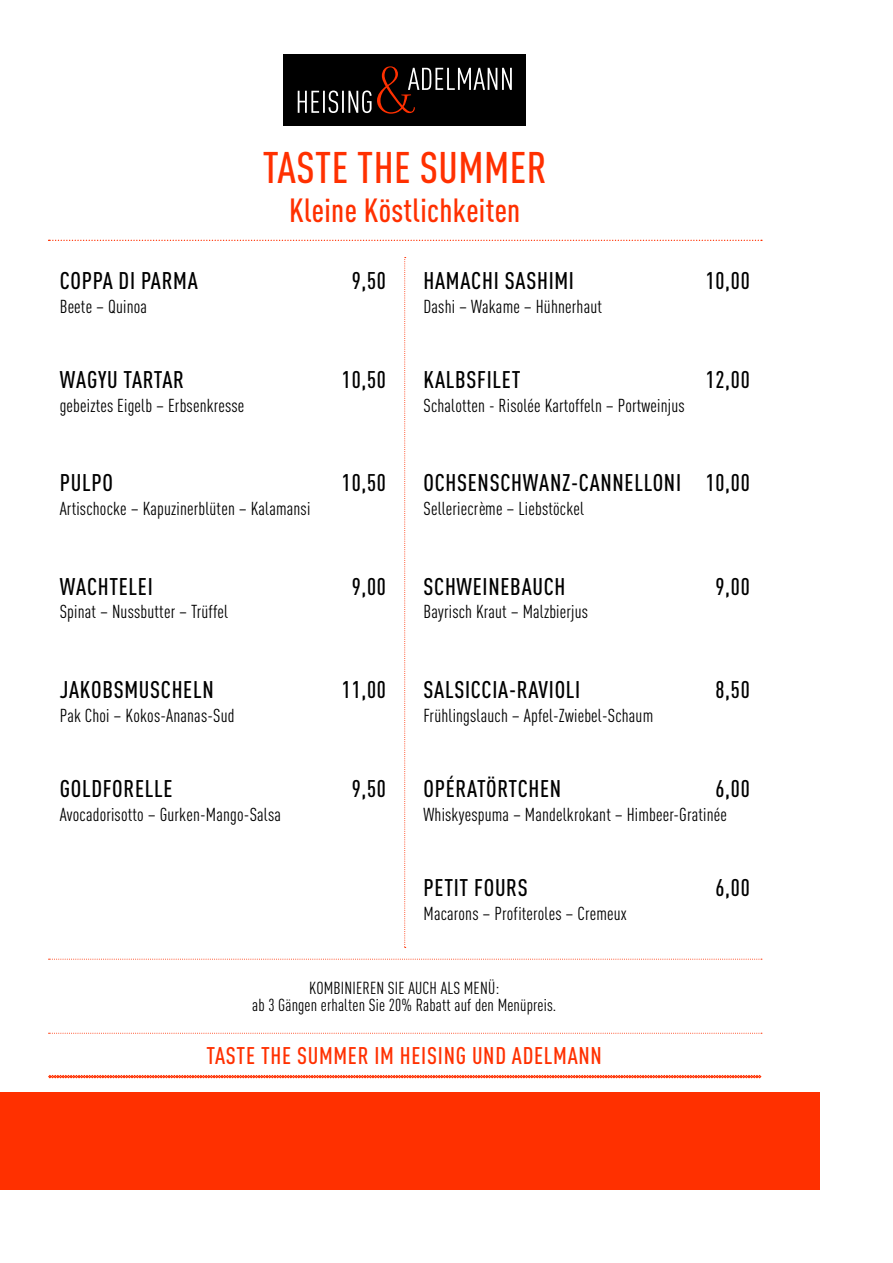
<style>
.page{position:relative;width:893px;height:1263px;background:#fff}
.page>*{position:absolute;margin:0;border:0;box-sizing:border-box;transform-origin:0 0}
.t1{font:500 43.65px "DIN Cond";letter-spacing:.01em;color:#ff3000}
.t2{font:500 33px "DIN Cond";letter-spacing:.01em;color:#ff3000}
.t3{font:500 23.85px "DIN Cond";letter-spacing:.03em;color:#000}
.t4{font:500 23.85px "DIN Cond";letter-spacing:.03em;color:#ff3000}
.t5{font:18.45px "DIN Cond";letter-spacing:.01em;color:#000}
.t6{font:17.25px/17.2px "DIN Cond";letter-spacing:.01em;color:#000;text-align:center}
</style>
<div class="page">
<div style="left:0;top:1093px;width:820px;height:96px;background:#ff3000"></div>
<div style="left:284px;top:54px;width:242px;height:72px;background:#000"></div>
<svg style="left:298px;top:66px;width:214px;height:48px"></svg>
<svg style="left:48px;top:1075px;width:713px;height:3px;background:#ff623e"></svg>
<svg style="left:404px;top:257px;width:2px;height:691px"></svg>
<svg style="left:49px;top:240px;width:713px;height:1px"></svg>
<svg style="left:49px;top:959px;width:713px;height:1px"></svg>
<svg style="left:49px;top:1033px;width:713px;height:1px"></svg>
<h1 class="t1" style="left:263px;top:141px;width:285px">TASTE THE SUMMER</h1>
<h2 class="t2" style="left:289px;top:191px;width:233px">Kleine Köstlichkeiten</h2>
<p class="t3" style="left:60px;top:266px;width:140px">COPPA DI PARMA</p>
<p class="t3" style="left:352px;top:266px;width:36px">9,50</p>
<p class="t5" style="left:60px;top:296px;width:89px">Beete – Quinoa</p>
<p class="t3" style="left:60px;top:366px;width:126px">WAGYU TARTAR</p>
<p class="t3" style="left:342px;top:366px;width:46px">10,50</p>
<p class="t5" style="left:60px;top:395px;width:186px">gebeiztes Eigelb – Erbsenkresse</p>
<p class="t3" style="left:60px;top:469px;width:55px">PULPO</p>
<p class="t3" style="left:342px;top:469px;width:46px">10,50</p>
<p class="t5" style="left:60px;top:498px;width:252px">Artischocke – Kapuzinerblüten – Kalamansi</p>
<p class="t3" style="left:60px;top:572px;width:95px">WACHTELEI</p>
<p class="t3" style="left:352px;top:572px;width:36px">9,00</p>
<p class="t5" style="left:60px;top:601px;width:170px">Spinat – Nussbutter – Trüffel</p>
<p class="t3" style="left:60px;top:675px;width:155px">JAKOBSMUSCHELN</p>
<p class="t3" style="left:342px;top:675px;width:46px">11,00</p>
<p class="t5" style="left:60px;top:704px;width:176px">Pak Choi – Kokos-Ananas-Sud</p>
<p class="t3" style="left:60px;top:774px;width:114px">GOLDFORELLE</p>
<p class="t3" style="left:352px;top:774px;width:36px">9,50</p>
<p class="t5" style="left:60px;top:803px;width:223px">Avocadorisotto – Gurken-Mango-Salsa</p>
<p class="t3" style="left:423px;top:266px;width:152px">HAMACHI SASHIMI</p>
<p class="t3" style="left:706px;top:266px;width:46px">10,00</p>
<p class="t5" style="left:423px;top:296px;width:180px">Dashi – Wakame – Hühnerhaut</p>
<p class="t3" style="left:423px;top:366px;width:98px">KALBSFILET</p>
<p class="t3" style="left:706px;top:366px;width:46px">12,00</p>
<p class="t5" style="left:423px;top:395px;width:263px">Schalotten - Risolée Kartoffeln – Portweinjus</p>
<p class="t3" style="left:423px;top:469px;width:328px">OCHSENSCHWANZ-CANNELLONI 10,00</p>
<p class="t5" style="left:423px;top:498px;width:162px">Selleriecrème – Liebstöckel</p>
<p class="t3" style="left:423px;top:572px;width:144px">SCHWEINEBAUCH</p>
<p class="t3" style="left:715px;top:572px;width:36px">9,00</p>
<p class="t5" style="left:423px;top:601px;width:166px">Bayrisch Kraut – Malzbierjus</p>
<p class="t3" style="left:423px;top:675px;width:158px">SALSICCIA-RAVIOLI</p>
<p class="t3" style="left:715px;top:675px;width:36px">8,50</p>
<p class="t5" style="left:423px;top:704px;width:231px">Frühlingslauch – Apfel-Zwiebel-Schaum</p>
<p class="t3" style="left:423px;top:774px;width:139px">OPÉRATÖRTCHEN</p>
<p class="t3" style="left:715px;top:774px;width:36px">6,00</p>
<p class="t5" style="left:423px;top:803px;width:305px">Whiskyespuma – Mandelkrokant – Himbeer-Gratinée</p>
<p class="t3" style="left:423px;top:873px;width:106px">PETIT FOURS</p>
<p class="t3" style="left:715px;top:873px;width:36px">6,00</p>
<p class="t5" style="left:423px;top:903px;width:205px">Macarons – Profiteroles – Cremeux</p>
<p class="t6" style="left:252px;top:979px;width:306px">KOMBINIEREN SIE AUCH ALS MENÜ:<br>ab 3 Gängen erhalten Sie 20% Rabatt auf den Menüpreis.</p>
<p class="t4" style="left:207px;top:1041px;width:397px">TASTE THE SUMMER IM HEISING UND ADELMANN</p>
</div>
